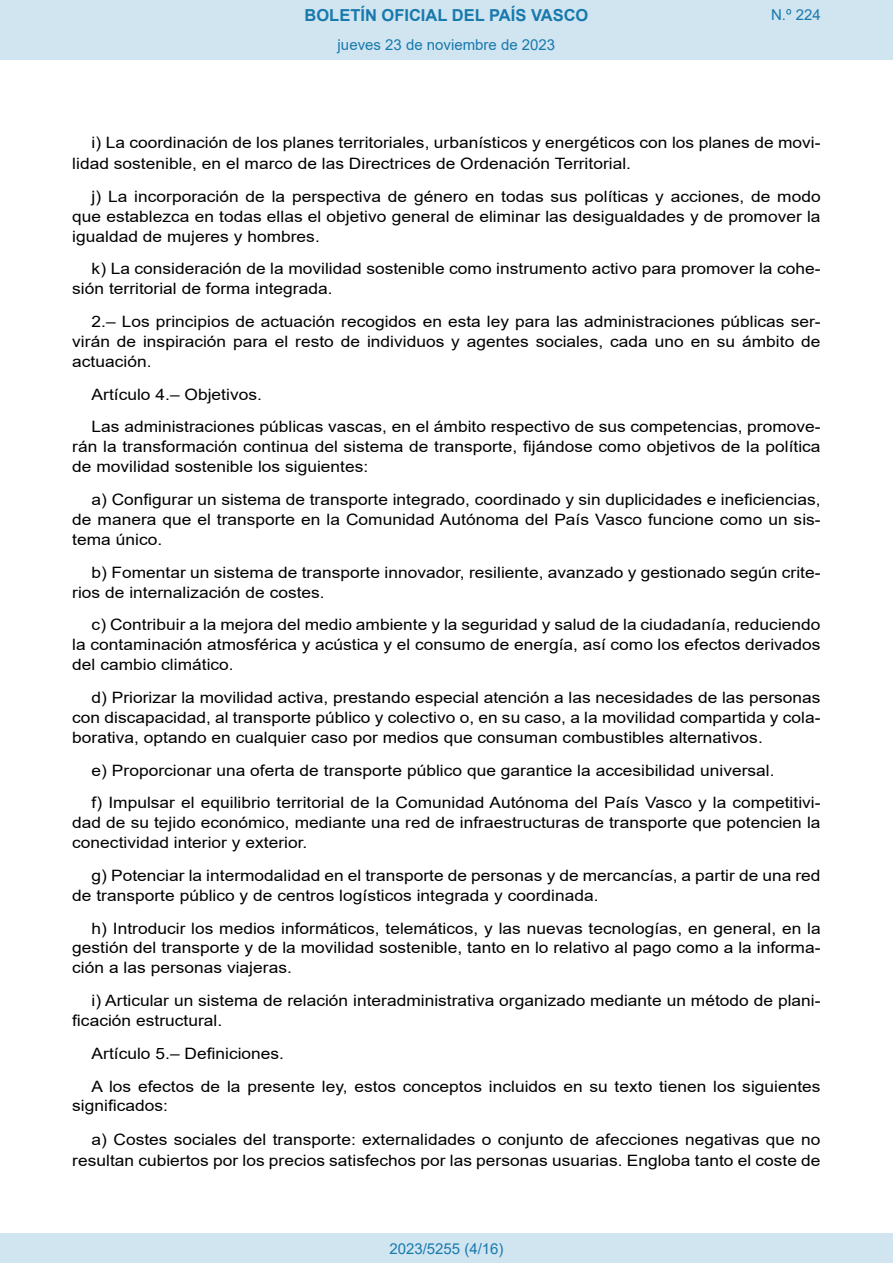
<style>
.page{position:relative;width:893px;height:1263px;background:#fff}
.page>*{position:absolute;margin:0;border:0;box-sizing:border-box;transform-origin:0 0}
.t1{font:700 16.5px "Arial";color:#1879ad}
.BOPVDetalle{font:15.6px/20px "Arial";color:#000;text-align:justify;scale:1.11 1}
.Paginacion_Centro{font:15px "Arial";color:#1879ad}
</style>
<div class="page">
<div style="left:0;top:0;width:893px;height:60px;background:#d0e5f0"></div>
<div style="left:0;top:1233px;width:893px;height:30px;background:#d0e5f0"></div>
<p class="t1" style="left:305px;top:3px;width:285px">BOLETÍN OFICIAL DEL PAÍS VASCO</p>
<p class="Paginacion_Centro" style="left:338px;top:35px;width:219px">jueves 23 de noviembre de 2023</p>
<p class="Paginacion_Centro" style="left:771px;top:5px;width:51px">N.º 224</p>
<p class="BOPVDetalle" style="left:72px;top:132px;width:676px;line-height:21px;text-indent:19px">i) La coordinación de los planes territoriales, urbanísticos y energéticos con los planes de movi&shy;lidad sostenible, en el marco de las Directrices de Ordenación Territorial.</p>
<p class="BOPVDetalle" style="left:72px;top:186px;width:676px;text-indent:19px">j) La incorporación de la perspectiva de género en todas sus políticas y acciones, de modo que establezca en todas ellas el objetivo general de eliminar las desigualdades y de promover la igualdad de mujeres y hombres.</p>
<p class="BOPVDetalle" style="left:72px;top:259px;width:676px;text-indent:19px">k) La consideración de la movilidad sostenible como instrumento activo para promover la cohe&shy;sión territorial de forma integrada.</p>
<p class="BOPVDetalle" style="left:72px;top:311px;width:676px;text-indent:19px">2.– Los principios de actuación recogidos en esta ley para las administraciones públicas ser&shy;virán de inspiración para el resto de individuos y agentes sociales, cada uno en su ámbito de actuación.</p>
<p class="BOPVDetalle" style="left:92px;top:384px;width:155px">Artículo 4.– Objetivos.</p>
<p class="BOPVDetalle" style="left:72px;top:417px;width:676px;text-indent:19px">Las administraciones públicas vascas, en el ámbito respectivo de sus competencias, promove&shy;rán la transformación continua del sistema de transporte, fijándose como objetivos de la política de movilidad sostenible los siguientes:</p>
<p class="BOPVDetalle" style="left:72px;top:489px;width:676px;text-indent:19px">a) Configurar un sistema de transporte integrado, coordinado y sin duplicidades e ineficiencias, de manera que el transporte en la Comunidad Autónoma del País Vasco funcione como un sis&shy;tema único.</p>
<p class="BOPVDetalle" style="left:72px;top:562px;width:676px;text-indent:19px">b) Fomentar un sistema de transporte innovador, resiliente, avanzado y gestionado según crite&shy;rios de internalización de costes.</p>
<p class="BOPVDetalle" style="left:72px;top:615px;width:676px;text-indent:19px">c) Contribuir a la mejora del medio ambiente y la seguridad y salud de la ciudadanía, reduciendo la contaminación atmosférica y acústica y el consumo de energía, así como los efectos derivados del cambio climático.</p>
<p class="BOPVDetalle" style="left:72px;top:687px;width:676px;text-indent:19px">d) Priorizar la movilidad activa, prestando especial atención a las necesidades de las personas con discapacidad, al transporte público y colectivo o, en su caso, a la movilidad compartida y cola&shy;borativa, optando en cualquier caso por medios que consuman combustibles alternativos.</p>
<p class="BOPVDetalle" style="left:92px;top:760px;width:617px">e) Proporcionar una oferta de transporte público que garantice la accesibilidad universal.</p>
<p class="BOPVDetalle" style="left:72px;top:793px;width:676px;text-indent:19px">f) Impulsar el equilibrio territorial de la Comunidad Autónoma del País Vasco y la competitivi&shy;dad de su tejido económico, mediante una red de infraestructuras de transporte que potencien la conectividad interior y exterior.</p>
<p class="BOPVDetalle" style="left:72px;top:865px;width:676px;text-indent:19px">g) Potenciar la intermodalidad en el transporte de personas y de mercancías, a partir de una red de transporte público y de centros logísticos integrada y coordinada.</p>
<p class="BOPVDetalle" style="left:72px;top:918px;width:676px;text-indent:19px">h) Introducir los medios informáticos, telemáticos, y las nuevas tecnologías, en general, en la gestión del transporte y de la movilidad sostenible, tanto en lo relativo al pago como a la informa&shy;ción a las personas viajeras.</p>
<p class="BOPVDetalle" style="left:72px;top:990px;width:676px;text-indent:19px">i) Articular un sistema de relación interadministrativa organizado mediante un método de plani&shy;ficación estructural.</p>
<p class="BOPVDetalle" style="left:92px;top:1043px;width:175px">Artículo 5.– Definiciones.</p>
<p class="BOPVDetalle" style="left:72px;top:1076px;width:676px;text-indent:19px">A los efectos de la presente ley, estos conceptos incluidos en su texto tienen los siguientes significados:</p>
<p class="BOPVDetalle" style="left:72px;top:1129px;width:676px;line-height:21px;text-align:right">a) Costes sociales del transporte: externalidades o conjunto de afecciones negativas que no resultan cubiertos por los precios satisfechos por las personas usuarias. Engloba tanto el coste de</p>
<p class="Paginacion_Centro" style="left:389px;top:1238px;width:116px">2023/5255 (4/16)</p>
</div>
